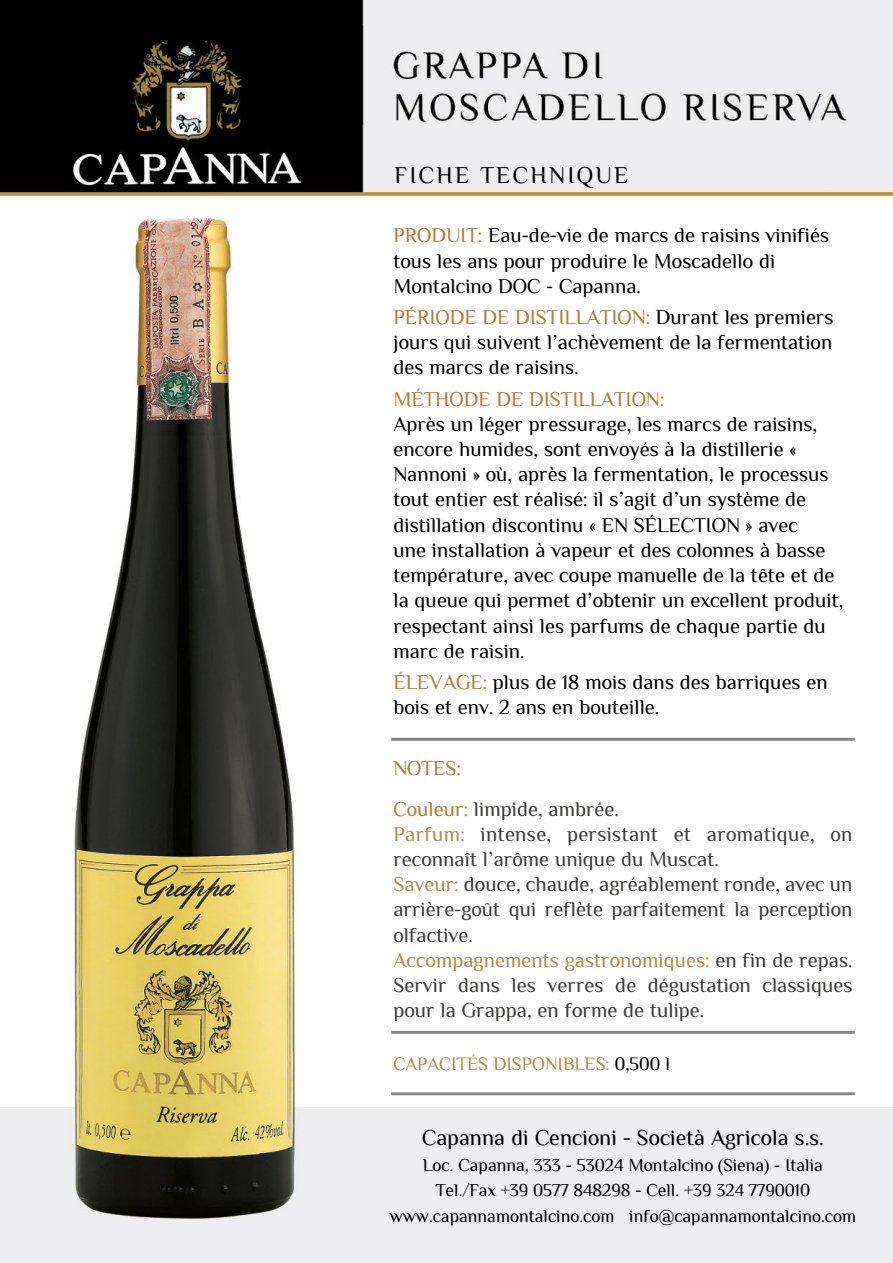
<style>
.page{position:relative;width:893px;height:1263px;background:#fff}
.page>*{position:absolute;margin:0;border:0;box-sizing:border-box;transform-origin:0 0}
.t1{font:24px "Philosopher";letter-spacing:.1em;color:#000}
.t2{font:22.5px "Philosopher";color:#000}
.t3{font:21px/25.2px "Philosopher";color:#010000}
.t4{font:21px/25.2px "Philosopher";color:#3c3c3b}
.t5{font:21px "Philosopher";color:#b47c36}
.t6{font:18.9px "Philosopher";color:#bb8847}
.t7{font:18px/25.5px "Philosopher";color:#000;text-align:center}
.s1{color:#b47c36}
.s2{color:#bb8847}
.s3{color:#000}
</style>
<div class="page">
<img style="left:0;top:0;width:893px;height:1263px">
<hr style="left:391px;top:738px;width:464px;height:3px;background:#878787">
<hr style="left:391px;top:1092px;width:464px;height:3px;background:#878787">
<hr style="left:391px;top:1031px;width:464px;height:3px;background:#878787">
<p class="t1" style="left:395px;top:162px;width:235px">FICHE TECHNIQUE</p>
<p class="t3" style="left:393px;top:223px;width:437px"><span class="s1">PRODUIT:</span> Eau-de-vie de marcs de raisins vinifiés tous les ans pour produire le Moscadello di<br>Montalcino DOC - Capanna.</p>
<p class="t3" style="left:393px;top:305px;width:442px;text-align:justify"><span class="s1">PÉRIODE DE DISTILLATION:</span> Durant les premiers jours qui suivent l’achèvement de la fermentation des marcs de raisins.</p>
<p class="t5" style="left:393px;top:387px;width:272px">MÉTHODE DE DISTILLATION:</p>
<p class="t3" style="left:393px;top:411px;width:452px">Après un léger pressurage, les marcs de raisins, encore humides, sont envoyés à la distillerie « Nannoni » où, après la fermentation, le processus tout entier est réalisé: il s’agit d’un système de distillation discontinu « EN SÉLECTION » avec<br>une installation à vapeur et des colonnes à basse température, avec coupe manuelle de la tête et de la queue qui permet d’obtenir un excellent produit, respectant ainsi les parfums de chaque partie du marc de raisin.</p>
<p class="t3" style="left:393px;top:669px;width:436px"><span class="s1">ÉLEVAGE:</span> plus de 18 mois dans des barriques en bois et env. 2 ans en bouteille.</p>
<p class="t4" style="left:393px;top:748px;width:227px;line-height:40.2px"><span class="s1">NOTES:<br>Couleur:</span> limpide, ambrée.</p>
<p class="t4" style="left:393px;top:821px;width:461px"><span class="s2">Parfum:</span> intense, persistant et aromatique, on reconnaît l’arôme unique du Muscat.<br><span class="s2">Saveur:</span> douce, chaude, agréablement ronde, avec un arrière-goût qui reflète parfaitement la perception olfactive.<br><span class="s2">Accompagnements gastronomiques:</span> en fin de repas.<br>Servir dans les verres de dégustation classiques pour la Grappa, en forme de tulipe.</p>
<p class="t6" style="left:393px;top:1053px;width:278px">CAPACITÉS DISPONIBLES: <span class="s3">0,500 l</span></p>
<p class="t2" style="left:422px;top:1126px;width:403px">Capanna di Cencioni - Società Agricola s.s.</p>
<p class="t7" style="left:390px;top:1152px;width:468px">Loc. Capanna, 333 - 53024 Montalcino (Siena) - Italia<br>Tel./Fax +39 0577 848298 - Cell. +39 324 7790010 www.capannamontalcino.com info@capannamontalcino.com</p>
</div>
